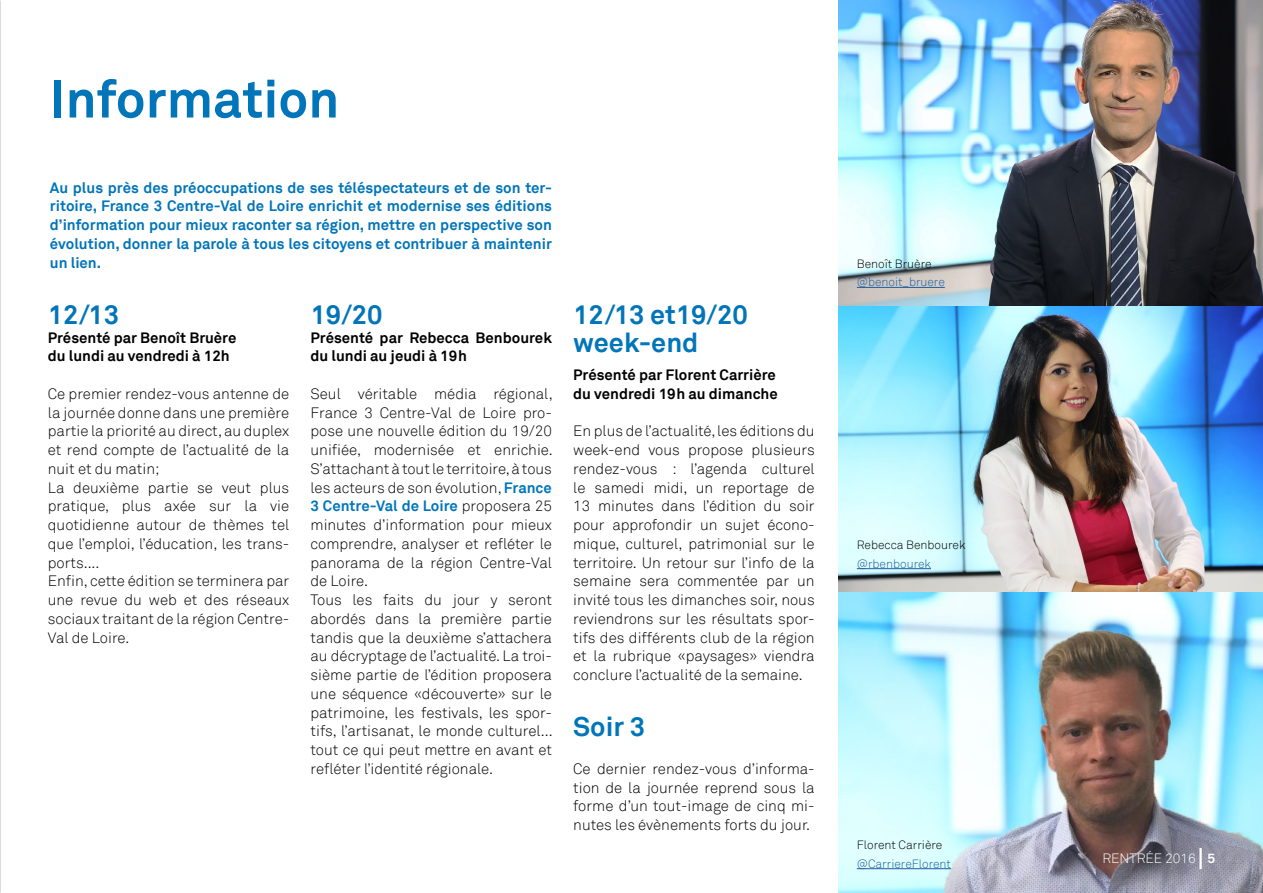
<style>
.page{position:relative;width:1263px;height:893px;background:#fff}
.page>*{position:absolute;margin:0;border:0;box-sizing:border-box;transform-origin:0 0}
.t1{font:700 52.5px "Akkurat";color:#0175b9}
.t2{font:700 27px/28.2px "Akkurat";color:#0175b9}
.t3{font:300 15px/18.8px "Akkurat";color:#000}
.t4{font:700 15px/18.8px "Akkurat";color:#0175b9;text-align:justify}
.t5{font:700 15px/18.8px "Akkurat";color:#000}
.t6{font:300 13.5px "Akkurat";color:#fff}
.t7{font:300 12px "Akkurat";color:#000}
.t8{font:300 12px "Akkurat";color:#215e9e}
.s1{font-weight:700;color:#0175b9}
.s2{font-weight:700}
</style>
<div class="page">
<img style="left:0;top:0;width:1px;height:893px">
<img style="left:838px;top:305px;width:425px;height:287px">
<img style="left:838px;top:592px;width:425px;height:300px">
<img style="left:838px;top:0;width:425px;height:305px">
<hr style="left:857px;top:568px;width:74px;height:1px;background:#215e9e">
<hr style="left:857px;top:287px;width:88px;height:1px;background:#215e9e">
<hr style="left:857px;top:868px;width:94px;height:1px;background:#215e9e">
<hr style="left:1199px;top:848px;width:3px;height:21px;background:#fff">
<h1 class="t1" style="left:50px;top:66px;width:291px">Information</h1>
<p class="t4" style="left:50px;top:178px;width:504px">Au plus près des préoccupations de ses téléspectateurs et de son ter&shy;ritoire, France 3 Centre-Val de Loire enrichit et modernise ses éditions d’information pour mieux raconter sa région, mettre en perspective son évolution, donner la parole à tous les citoyens et contribuer à maintenir un lien.</p>
<h2 class="t2" style="left:48px;top:300px;width:73px">12/13</h2>
<p class="t5" style="left:48px;top:328px;width:190px">Présenté par Benoît Bruère du lundi au vendredi à 12h</p>
<p class="t3" style="left:48px;top:384px;width:243px">Ce premier rendez-vous antenne de la journée donne dans une première partie la priorité au direct, au duplex et rend compte de l’actualité de la nuit et du matin;<br>La deuxième partie se veut plus pratique, plus axée sur la vie quotidienne autour de thèmes tel que l’emploi, l’éducation, les trans&shy;ports....<br>Enfin, cette édition se terminera par une revue du web et des réseaux sociaux traitant de la région Centre-<br>Val de Loire.</p>
<h2 class="t2" style="left:311px;top:300px;width:74px">19/20</h2>
<p class="t5" style="left:311px;top:328px;width:243px">Présenté par Rebecca Benbourek du lundi au jeudi à 19h</p>
<p class="t3" style="left:311px;top:384px;width:244px">Seul véritable média régional, France 3 Centre-Val de Loire pro&shy;pose une nouvelle édition du 19/20 unifiée, modernisée et enrichie.<br>S’attachant à tout le territoire, à tous les acteurs de son évolution, <span class="s1">France 3 Centre-Val de Loire</span> proposera 25 minutes d’information pour mieux comprendre, analyser et refléter le panorama de la région Centre-Val de Loire.<br>Tous les faits du jour y seront abordés dans la première partie tandis que la deuxième s’attachera au décryptage de l’actualité. La troi&shy;sième partie de l’édition proposera une séquence «découverte» sur le patrimoine, les festivals, les spor&shy;tifs, l’artisanat, le monde culturel... tout ce qui peut mettre en avant et refléter l’identité régionale.</p>
<h2 class="t2" style="left:573px;top:300px;width:176px">12/13 et19/20 week-end</h2>
<p class="t5" style="left:573px;top:365px;width:206px">Présenté par Florent Carrière du vendredi 19h au dimanche</p>
<p class="t3" style="left:573px;top:422px;width:243px;text-align:justify">En plus de l’actualité, les éditions du week-end vous propose plusieurs rendez-vous : l’agenda culturel le samedi midi, un reportage de 13 minutes dans l’édition du soir pour approfondir un sujet écono&shy;mique, culturel, patrimonial sur le territoire. Un retour sur l’info de la semaine sera commentée par un invité tous les dimanches soir, nous reviendrons sur les résultats spor&shy;tifs des différents club de la région et la rubrique «paysages» viendra conclure l’actualité de la semaine.</p>
<h2 class="t2" style="left:573px;top:713px;width:73px">Soir 3</h2>
<p class="t3" style="left:573px;top:759px;width:243px;text-align:justify">Ce dernier rendez-vous d’informa&shy;tion de la journée reprend sous la forme d’un tout-image de cinq mi&shy;nutes les évènements forts du jour.</p>
<p class="t7" style="left:857px;top:256px;width:76px">Benoît Bruère</p>
<p class="t8" style="left:857px;top:275px;width:89px">@benoit_bruere</p>
<p class="t7" style="left:857px;top:538px;width:110px">Rebecca Benbourek</p>
<p class="t8" style="left:857px;top:556px;width:76px">@rbenbourek</p>
<p class="t7" style="left:857px;top:838px;width:87px">Florent Carrière</p>
<p class="t8" style="left:857px;top:856px;width:96px">@CarriereFlorent</p>
<p class="t6" style="left:1102px;top:850px;width:114px">RENTRÉE 2016 <span class="s2">5</span></p>
</div>
